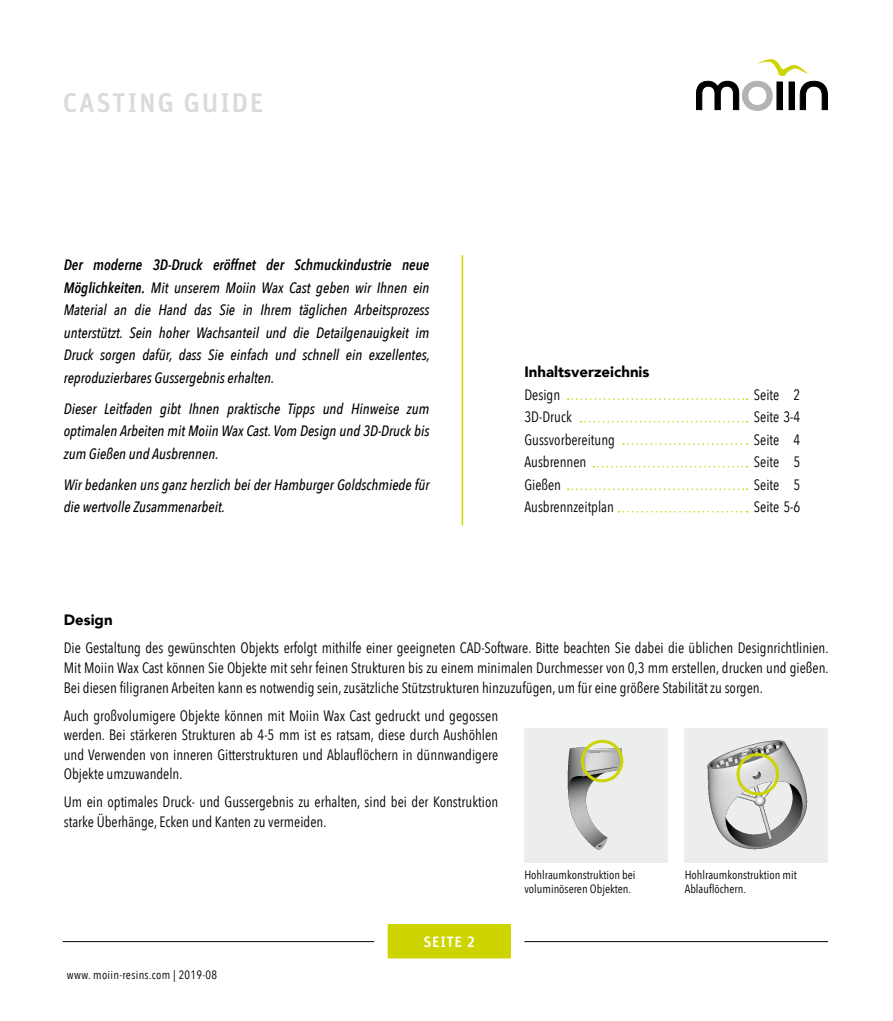
<style>
.page{position:relative;width:893px;height:1021px;background:#fff}
.page>*{position:absolute;margin:0;border:0;box-sizing:border-box;transform-origin:0 0}
.t1{font:500 27px "Unit Rounded Pro";letter-spacing:.06em;color:#d9dadb}
.t2{font:15px/19.5px "Avenir Next Condensed";color:#000;text-align:justify}
.t3{font:italic 500 15px/22.5px "Avenir Next Condensed";color:#000;text-align:justify}
.t4{font:900 15px "Avenir";color:#000}
.t5{font:500 15px "Unit Rounded Pro";letter-spacing:.035em;color:#fff}
.t6{font:12px/14.4px "Avenir Next Condensed";color:#000}
.t7{font:12px "Avenir Next Condensed";letter-spacing:.025em;color:#000}
.s1{font-weight:600}
</style>
<div class="page">
<svg style="left:696px;top:59px;width:132px;height:52px"></svg>
<hr style="left:63px;top:941px;width:765px;height:1px;background:#000">
<div style="left:381px;top:917px;width:137px;height:48px;background:#cdd400"></div>
<div style="left:374px;top:910px;width:150px;height:61px;border:14px solid #fff"></div>
<svg style="left:568px;top:398px;width:180px;height:2px"></svg>
<svg style="left:580px;top:421px;width:168px;height:1px"></svg>
<svg style="left:623px;top:443px;width:125px;height:2px"></svg>
<svg style="left:593px;top:466px;width:155px;height:1px"></svg>
<svg style="left:568px;top:488px;width:180px;height:2px"></svg>
<svg style="left:619px;top:511px;width:129px;height:1px"></svg>
<hr style="left:462px;top:255px;width:1px;height:270px;background:#cdd400">
<div style="left:524px;top:728px;width:144px;height:134px;background:#eceded"></div>
<img style="left:567px;top:743px;width:57px;height:107px">
<img style="left:685px;top:728px;width:143px;height:134px">
<div style="left:736px;top:753px;width:43px;height:42px;border:3px solid #cdd400;border-radius:50%"></div>
<div style="left:581px;top:739px;width:42px;height:43px;border:3px solid #cdd400;border-radius:50%"></div>
<h1 class="t1" style="left:63px;top:84px;width:202px">CASTING GUIDE</h1>
<p class="t3" style="left:64px;top:254px;width:368px"><span class="s1">Der moderne 3D-Druck eröffnet der Schmuckindustrie neue Möglichkeiten.</span> Mit unserem Moiin Wax Cast geben wir Ihnen ein Material an die Hand das Sie in Ihrem täglichen Arbeitsprozess unterstützt. Sein hoher Wachsanteil und die Detailgenauigkeit im Druck sorgen dafür, dass Sie einfach und schnell ein exzellentes, reproduzierbares Gussergebnis erhalten.</p>
<p class="t3" style="left:64px;top:397px;width:367px">Dieser Leitfaden gibt Ihnen praktische Tipps und Hinweise zum optimalen Arbeiten mit Moiin Wax Cast. Vom Design und 3D-Druck bis zum Gießen und Ausbrennen.</p>
<p class="t3" style="left:64px;top:473px;width:367px">Wir bedanken uns ganz herzlich bei der Hamburger Goldschmiede für die wertvolle Zusammenarbeit.</p>
<p class="t4" style="left:524px;top:359px;width:127px">Inhaltsverzeichnis</p>
<p class="t2" style="left:524px;top:384px;width:37px">Design</p>
<p class="t2" style="left:754px;top:384px;width:48px">Seite 2</p>
<p class="t2" style="left:524px;top:406px;width:49px">3D-Druck</p>
<p class="t2" style="left:754px;top:406px;width:48px">Seite 3-4</p>
<p class="t2" style="left:524px;top:429px;width:92px">Gussvorbereitung</p>
<p class="t2" style="left:754px;top:429px;width:48px">Seite 4</p>
<p class="t2" style="left:524px;top:451px;width:64px">Ausbrennen</p>
<p class="t2" style="left:754px;top:451px;width:48px">Seite 5</p>
<p class="t2" style="left:524px;top:474px;width:38px">Gießen</p>
<p class="t2" style="left:754px;top:474px;width:48px">Seite 5</p>
<p class="t2" style="left:524px;top:496px;width:91px">Ausbrennzeitplan</p>
<p class="t2" style="left:754px;top:496px;width:48px">Seite 5-6</p>
<p class="t4" style="left:64px;top:607px;width:50px">Design</p>
<p class="t2" style="left:64px;top:637px;width:766px">Die Gestaltung des gewünschten Objekts erfolgt mithilfe einer geeigneten CAD-Software. Bitte beachten Sie dabei die üblichen Designrichtlinien.<br>Mit Moiin Wax Cast können Sie Objekte mit sehr feinen Strukturen bis zu einem minimalen Durchmesser von 0,3 mm erstellen, drucken und gießen.<br>Bei diesen filigranen Arbeiten kann es notwendig sein, zusätzliche Stützstrukturen hinzuzufügen, um für eine größere Stabilität zu sorgen.</p>
<p class="t2" style="left:64px;top:704px;width:436px">Auch großvolumigere Objekte können mit Moiin Wax Cast gedruckt und gegossen werden. Bei stärkeren Strukturen ab 4-5 mm ist es ratsam, diese durch Aushöhlen und Verwenden von inneren Gitterstrukturen und Ablauflöchern in dünnwandigere Objekte umzuwandeln.</p>
<p class="t2" style="left:64px;top:791px;width:436px">Um ein optimales Druck- und Gussergebnis zu erhalten, sind bei der Konstruktion starke Überhänge, Ecken und Kanten zu vermeiden.</p>
<p class="t6" style="left:685px;top:866px;width:114px">Hohlraumkonstruktion mit<br>Ablauflöchern.</p>
<p class="t6" style="left:524px;top:866px;width:113px">Hohlraumkonstruktion bei voluminöseren Objekten.</p>
<p class="t7" style="left:67px;top:964px;width:152px">www. moiin-resins.com | 2019-08</p>
<p class="t5" style="left:424px;top:931px;width:53px">SEITE 2</p>
</div>
